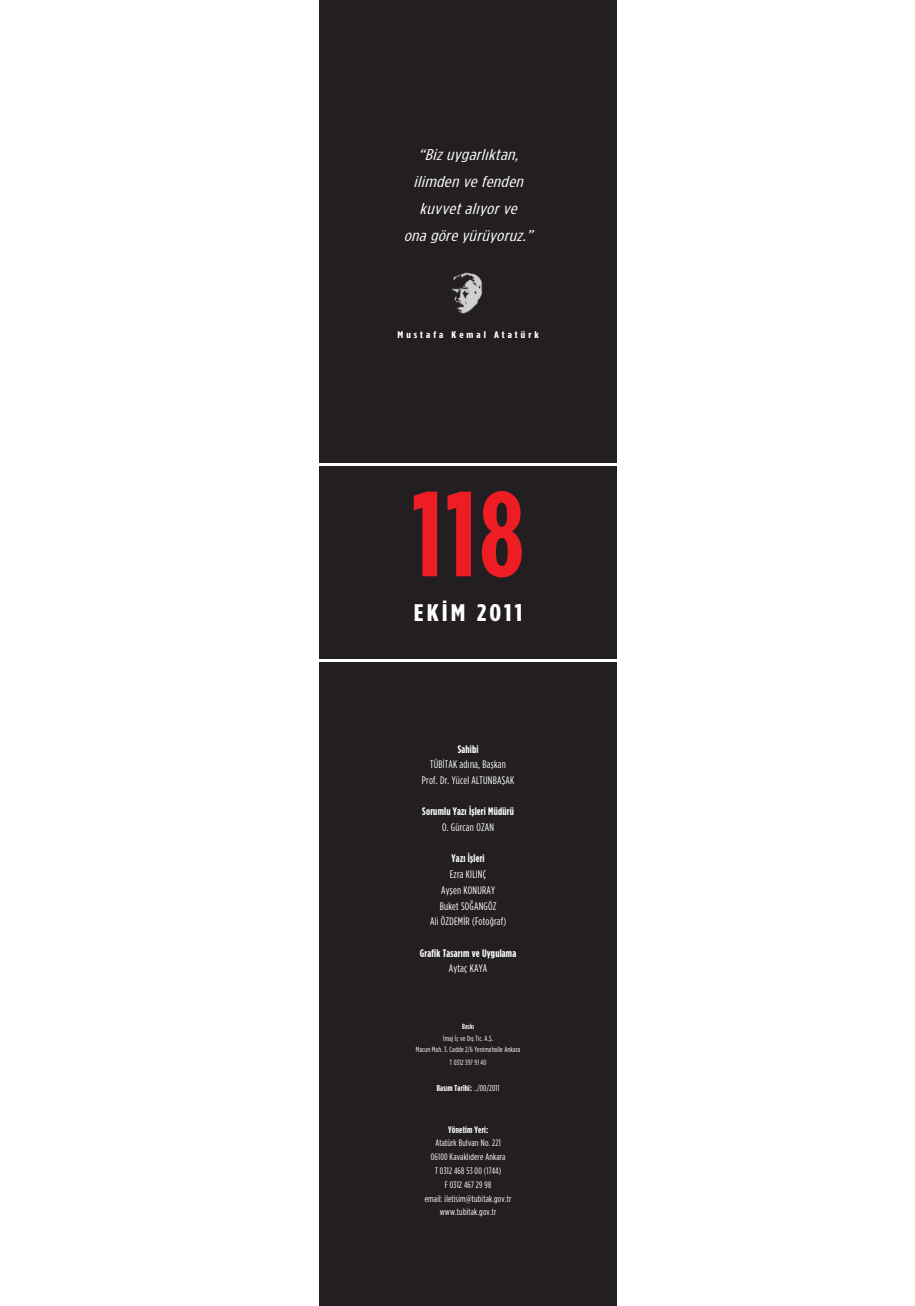
<style>
.page{position:relative;width:915px;height:1306px;background:#fff}
.page>*{position:absolute;margin:0;border:0;box-sizing:border-box;transform-origin:0 0}
.t1{font:120px "Gotham Condensed TRUN Bold";color:#ee1d23}
.t2{font:24px "Gotham Condensed TRUN Bold";letter-spacing:.1em;color:#fff;scale:1.25 1}
.t3{font:italic 15.6px/27px "Gotham Condensed TRUN";color:#fff;text-align:center;scale:1.25 1}
.t4{font:10.95px/15.8px "Gotham Condensed TRUN";letter-spacing:.02em;color:#fff;text-align:center}
.t5{font:10.95px "Gotham Condensed TRUN Bold";letter-spacing:.02em;color:#fff}
.t6{font:9.6px "Gotham Condensed TRUN Bold";letter-spacing:.25em;color:#fff;scale:1.25 1}
.t7{font:9.3px/13.8px "Gotham Condensed TRUN";letter-spacing:.02em;color:#fff;text-align:center}
.t8{font:9.3px "Gotham Condensed TRUN Bold";letter-spacing:.02em;color:#fff}
.t9{font:8.55px "Gotham Condensed TRUN Bold";letter-spacing:.02em;color:#fff}
.t10{font:7.5px/12px "Gotham Condensed TRUN";letter-spacing:.02em;color:#fff;text-align:center}
.t11{font:500 7.5px "Gotham Condensed TRUN";letter-spacing:.02em;color:#fff}
.s1{font-family:"Gotham Condensed TRUN"}
</style>
<div class="page">
<div style="left:319px;top:0;width:298px;height:1305px;background:#231f20"></div>
<img style="left:452px;top:272px;width:31px;height:42px">
<hr style="left:319px;top:463px;width:298px;height:3px;background:#fff">
<hr style="left:319px;top:659px;width:298px;height:2px;background:#fff">
<h3 class="t3" style="left:403px;top:141px;width:108px">“Biz uygarlıktan, ilimden ve fenden kuvvet alıyor ve<br>ona göre yürüyoruz.”</h3>
<p class="t6" style="left:397px;top:330px;width:114px">Mustafa Kemal Atatürk</p>
<h1 class="t1" style="left:412px;top:466px;width:113px">118</h1>
<h2 class="t2" style="left:414px;top:599px;width:88px">EKİM 2011</h2>
<p class="t5" style="left:457px;top:742px;width:22px">Sahibi</p>
<p class="t4" style="left:422px;top:756px;width:94px">TÜBİTAK adına, Başkan<br>Prof. Dr. Yücel ALTUNBAŞAK</p>
<p class="t5" style="left:422px;top:805px;width:93px">Sorumlu Yazı İşleri Müdürü</p>
<p class="t4" style="left:442px;top:819px;width:54px">O. Gürcan OZAN</p>
<p class="t5" style="left:451px;top:852px;width:35px">Yazı İşleri</p>
<p class="t4" style="left:430px;top:866px;width:78px">Ezra KILINÇ<br>Ayşen KONURAY<br>Buket SOĞANGÖZ<br>Ali ÖZDEMİR (Fotoğraf)</p>
<p class="t5" style="left:420px;top:946px;width:98px">Grafik Tasarım ve Uygulama</p>
<p class="t4" style="left:449px;top:960px;width:40px">Aytaç KAYA</p>
<p class="t11" style="left:462px;top:1022px;width:14px">Baskı</p>
<p class="t10" style="left:415px;top:1031px;width:106px">İmaj İç ve Dış Tic. A.Ş.<br>Macun Mah. 3. Cadde 2/6 Yenimahalle Ankara<br>T 0312 397 91 40</p>
<p class="t9" style="left:436px;top:1083px;width:64px">Basım Tarihi: <span class="s1">../00/2011</span></p>
<p class="t8" style="left:448px;top:1123px;width:42px">Yönetim Yeri:</p>
<p class="t7" style="left:424px;top:1135px;width:88px">Atatürk Bulvarı No. 221<br>06100 Kavaklıdere Ankara<br>T 0312 468 53 00 (1744)<br>F 0312 467 29 98<br>email: iletisim@tubitak.gov.tr www.tubitak.gov.tr</p>
</div>
